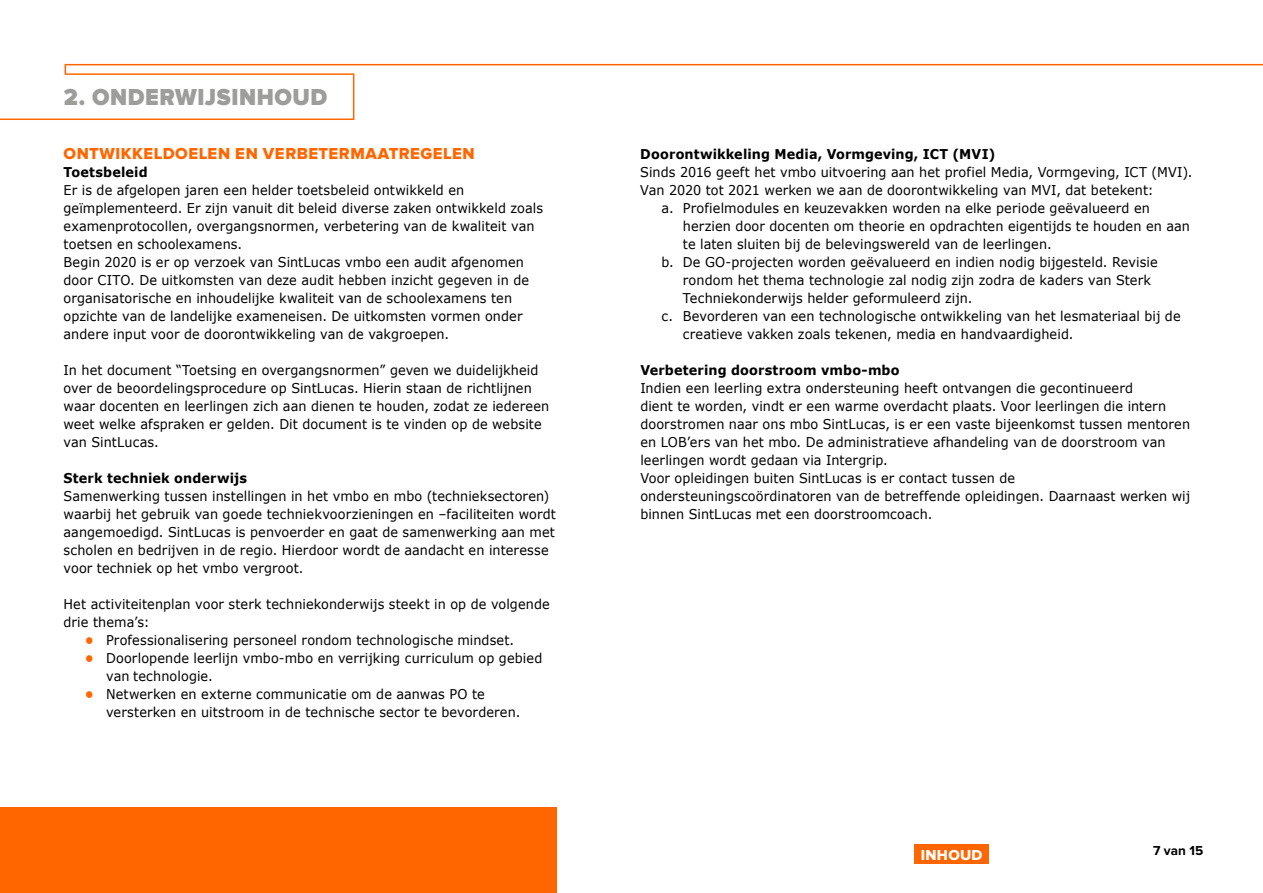
<style>
.page{position:relative;width:1263px;height:893px;background:#fff}
.page>*{position:absolute;margin:0;border:0;box-sizing:border-box;transform-origin:0 0}
.t1{font:900 24px "Proxima Nova";letter-spacing:.025em;color:#9d9d9c;scale:.95 1}
.t2{font:16.5px "Proxima Nova Extrabld";letter-spacing:.03em;color:#f60}
.t3{font:15px "Proxima Nova Extrabld";letter-spacing:.02em;color:#fff}
.t4{font:13.5px/18px "Verdana";letter-spacing:.005em;color:#000;scale:.95 1}
.t5{font:700 13.5px "Verdana";letter-spacing:.01em;color:#000;scale:.95 1}
.t6{font:700 13.5px "Proxima Nova";color:#000}
.s1{font-weight:700;color:#f60}
</style>
<div class="page">
<div style="left:0;top:808px;width:557px;height:85px;background:#f60"></div>
<svg style="left:0;top:63px;width:1263px;height:57px"></svg>
<div style="left:914px;top:845px;width:75px;height:19px;background:#f60"></div>
<h1 class="t1" style="left:64px;top:83px;width:279px">2. ONDERWIJSINHOUD</h1>
<p class="t2" style="left:64px;top:144px;width:413px">ONTWIKKELDOELEN EN VERBETERMAATREGELEN</p>
<p class="t5" style="left:64px;top:163px;width:90px">Toetsbeleid</p>
<p class="t4" style="left:64px;top:181px;width:506px">Er is de afgelopen jaren een helder toetsbeleid ontwikkeld en geïmplementeerd. Er zijn vanuit dit beleid diverse zaken ontwikkeld zoals examenprotocollen, overgangsnormen, verbetering van de kwaliteit van toetsen en schoolexamens.<br>Begin 2020 is er op verzoek van SintLucas vmbo een audit afgenomen door CITO. De uitkomsten van deze audit hebben inzicht gegeven in de organisatorische en inhoudelijke kwaliteit van de schoolexamens ten opzichte van de landelijke exameneisen. De uitkomsten vormen onder andere input voor de doorontwikkeling van de vakgroepen.</p>
<p class="t4" style="left:64px;top:361px;width:513px">In het document “Toetsing en overgangsnormen” geven we duidelijkheid over de beoordelingsprocedure op SintLucas. Hierin staan de richtlijnen waar docenten en leerlingen zich aan dienen te houden, zodat ze iedereen weet welke afspraken er gelden. Dit document is te vinden op de website van SintLucas.</p>
<p class="t5" style="left:64px;top:469px;width:195px">Sterk techniek onderwijs</p>
<p class="t4" style="left:64px;top:487px;width:520px">Samenwerking tussen instellingen in het vmbo en mbo (technieksectoren) waarbij het gebruik van goede techniekvoorzieningen en –faciliteiten wordt aangemoedigd. SintLucas is penvoerder en gaat de samenwerking aan met scholen en bedrijven in de regio. Hierdoor wordt de aandacht en interesse voor techniek op het vmbo vergroot.</p>
<p class="t4" style="left:64px;top:595px;width:513px">Het activiteitenplan voor sterk techniekonderwijs steekt in op de volgende drie thema’s:</p>
<p class="t4" style="left:85px;top:631px;width:453px"><span class="s1">•</span> Professionalisering personeel rondom technologische mindset.</p>
<p class="t4" style="left:106px;top:649px;width:461px;text-indent:-21px"><span class="s1">•</span> Doorlopende leerlijn vmbo-mbo en verrijking curriculum op gebied van technologie.</p>
<p class="t4" style="left:106px;top:685px;width:438px;text-indent:-21px"><span class="s1">•</span> Netwerken en externe communicatie om de aanwas PO te versterken en uitstroom in de technische sector te bevorderen.</p>
<p class="t5" style="left:640px;top:145px;width:375px">Doorontwikkeling Media, Vormgeving, ICT (MVI)</p>
<p class="t4" style="left:640px;top:163px;width:583px">Sinds 2016 geeft het vmbo uitvoering aan het profiel Media, Vormgeving, ICT (MVI).</p>
<p class="t4" style="left:640px;top:181px;width:542px">Van 2020 tot 2021 werken we aan de doorontwikkeling van MVI, dat betekent:</p>
<p class="t4" style="left:662px;top:199px;width:516px">a. Profielmodules en keuzevakken worden na elke periode geëvalueerd en</p>
<p class="t4" style="left:683px;top:217px;width:535px">herzien door docenten om theorie en opdrachten eigentijds te houden en aan</p>
<p class="t4" style="left:683px;top:235px;width:390px">te laten sluiten bij de belevingswereld van de leerlingen.</p>
<p class="t4" style="left:662px;top:253px;width:524px">b. De GO-projecten worden geëvalueerd en indien nodig bijgesteld. Revisie</p>
<p class="t4" style="left:683px;top:271px;width:494px">rondom het thema technologie zal nodig zijn zodra de kaders van Sterk</p>
<p class="t4" style="left:683px;top:289px;width:306px">Techniekonderwijs helder geformuleerd zijn.</p>
<p class="t4" style="left:662px;top:307px;width:548px">c. Bevorderen van een technologische ontwikkeling van het lesmateriaal bij de</p>
<p class="t4" style="left:683px;top:325px;width:413px">creatieve vakken zoals tekenen, media en handvaardigheid.</p>
<p class="t5" style="left:640px;top:361px;width:274px">Verbetering doorstroom vmbo-mbo</p>
<p class="t4" style="left:640px;top:379px;width:580px">Indien een leerling extra ondersteuning heeft ontvangen die gecontinueerd<br>dient te worden, vindt er een warme overdacht plaats. Voor leerlingen die intern doorstromen naar ons mbo SintLucas, is er een vaste bijeenkomst tussen mentoren en LOB’ers van het mbo. De administratieve afhandeling van de doorstroom van leerlingen wordt gedaan via Intergrip.<br>Voor opleidingen buiten SintLucas is er contact tussen de ondersteuningscoördinatoren van de betreffende opleidingen. Daarnaast werken wij binnen SintLucas met een doorstroomcoach.</p>
<p class="t3" style="left:921px;top:847px;width:63px">INHOUD</p>
<p class="t6" style="left:1153px;top:842px;width:52px">7 van 15</p>
</div>
